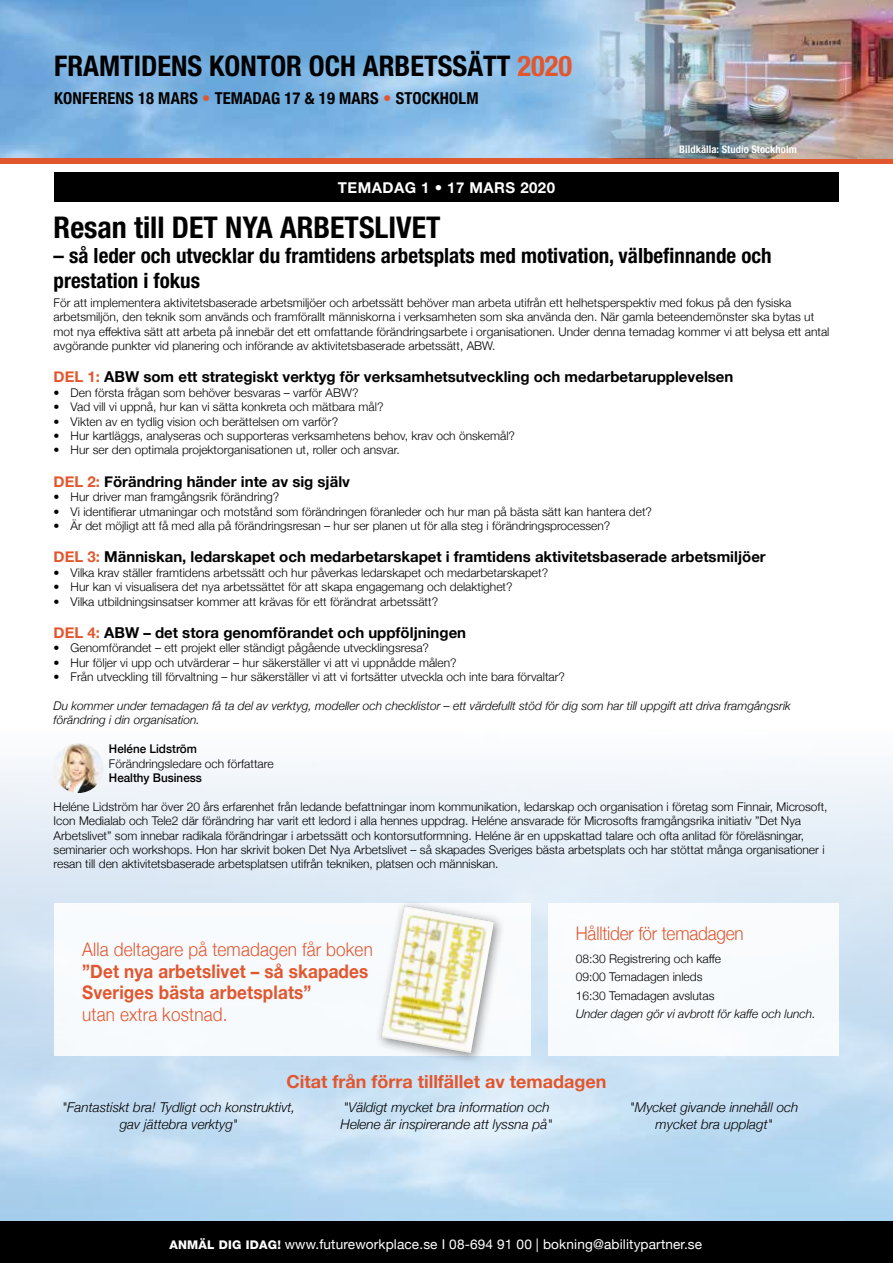
<style>
.page{position:relative;width:893px;height:1263px;background:#fff}
.page>*{position:absolute;margin:0;border:0;box-sizing:border-box;transform-origin:0 0}
.t1{font:700 condensed 30px "Helvetica Neue";color:#000}
.t2{font:700 condensed 28.5px "Helvetica Neue";color:#000}
.t3{font:700 condensed 21px/25.2px "Helvetica Neue";color:#000}
.t4{font:700 18.75px/21.6px "Helvetica Neue";letter-spacing:.01em;color:#e2562e;scale:.91 1}
.t5{font:300 18.75px "Helvetica Neue";letter-spacing:.01em;color:#e2562e;scale:.91 1}
.t6{font:300 18.75px "Helvetica Neue";letter-spacing:-.01em;color:#e2562e;scale:.91 1}
.t7{font:700 18px "Helvetica Neue";color:#e2562e}
.t8{font:700 condensed 16.5px "Helvetica Neue";letter-spacing:.01em;color:#000}
.t9{font:700 15px "Helvetica Neue";color:#000}
.t10{font:700 15px "Helvetica Neue LT Std";letter-spacing:.03em;color:#fff}
.t11{font:italic 300 13.5px/16.2px "Helvetica Neue";color:#000;text-align:center}
.t12{font:13.5px "Helvetica Neue";letter-spacing:.01em;color:#fff}
.t13{font:300 12px/14.4px "Helvetica Neue";color:#000}
.t14{font:italic 300 12px/14.4px "Helvetica Neue";color:#000}
.t15{font:500 12px "Helvetica Neue";color:#000}
.t16{font:700 condensed 10.5px "Helvetica Neue";color:#fff}
.s1{color:#e2562e}
.s2{font-family:"Helvetica Neue LT Std";font-weight:800;font-size:12px}
</style>
<div class="page">
<img style="left:0;top:754px;width:893px;height:468px">
<img style="left:0;top:0;width:582px;height:158px">
<div style="left:0;top:158px;width:893px;height:6px;background:#e2562e"></div>
<div style="left:0;top:1222px;width:893px;height:41px;background:#000"></div>
<img style="left:582px;top:0;width:311px;height:158px">
<div style="left:54px;top:172px;width:785px;height:30px;background:#000"></div>
<div style="left:54px;top:904px;width:476px;height:152px;background:#f8fafd"></div>
<div style="left:549px;top:904px;width:290px;height:152px;background:#fff"></div>
<div style="left:374px;top:899px;width:132px;height:166px;background:#000;opacity:.45"></div>
<img style="left:381px;top:905px;width:113px;height:148px">
<img style="left:54px;top:743px;width:49px;height:50px;border-radius:25px">
<h2 class="t2" style="left:54px;top:49px;width:519px">FRAMTIDENS KONTOR OCH ARBETSSÄTT <span class="s1">2020</span></h2>
<h3 class="t8" style="left:54px;top:88px;width:426px">KONFERENS 18 MARS <span class="s1">•</span> TEMADAG 17 &amp; 19 MARS <span class="s1">•</span> STOCKHOLM</h3>
<p class="t10" style="left:338px;top:178px;width:219px">TEMADAG 1 • 17 MARS 2020</p>
<p class="t16" style="left:679px;top:143px;width:119px">Bildkälla: Studio Stockholm</p>
<h1 class="t1" style="left:54px;top:209px;width:388px">Resan till DET NYA ARBETSLIVET</h1>
<h3 class="t3" style="left:54px;top:243px;width:720px">– så leder och utvecklar du framtidens arbetsplats med motivation, välbefinnande och prestation i fokus</h3>
<p class="t13" style="left:54px;top:294px;width:777px">För att implementera aktivitetsbaserade arbetsmiljöer och arbetssätt behöver man arbeta utifrån ett helhetsperspektiv med fokus på den fysiska arbetsmiljön, den teknik som används och framförallt människorna i verksamheten som ska använda den. När gamla beteendemönster ska bytas ut mot nya effektiva sätt att arbeta på innebär det ett omfattande förändringsarbete i organisationen. Under denna temadag kommer vi att belysa ett antal avgörande punkter vid planering och införande av aktivitetsbaserade arbetssätt, ABW.</p>
<p class="t9" style="left:54px;top:365px;width:681px"><span class="s1">DEL 1:</span> ABW som ett strategiskt verktyg för verksamhetsutveckling och medarbetarupplevelsen</p>
<p class="t13" style="left:54px;top:384px;width:306px">• Den första frågan som behöver besvaras – varför ABW?</p>
<p class="t13" style="left:54px;top:399px;width:331px">• Vad vill vi uppnå, hur kan vi sätta konkreta och mätbara mål?</p>
<p class="t13" style="left:54px;top:413px;width:286px">• Vikten av en tydlig vision och berättelsen om varför?</p>
<p class="t13" style="left:54px;top:428px;width:463px">• Hur kartläggs, analyseras och supporteras verksamhetens behov, krav och önskemål?</p>
<p class="t13" style="left:54px;top:442px;width:348px">• Hur ser den optimala projektorganisationen ut, roller och ansvar.</p>
<p class="t9" style="left:54px;top:470px;width:298px"><span class="s1">DEL 2:</span> Förändring händer inte av sig själv</p>
<p class="t13" style="left:54px;top:489px;width:227px">• Hur driver man framgångsrik förändring?</p>
<p class="t13" style="left:54px;top:503px;width:600px">• Vi identifierar utmaningar och motstånd som förändringen föranleder och hur man på bästa sätt kan hantera det?</p>
<p class="t13" style="left:54px;top:518px;width:558px">• Är det möjligt att få med alla på förändringsresan – hur ser planen ut för alla steg i förändringsprocessen?</p>
<p class="t9" style="left:54px;top:545px;width:714px"><span class="s1">DEL 3:</span> Människan, ledarskapet och medarbetarskapet i framtidens aktivitetsbaserade arbetsmiljöer</p>
<p class="t13" style="left:54px;top:564px;width:496px">• Vilka krav ställer framtidens arbetssätt och hur påverkas ledarskapet och medarbetarskapet?</p>
<p class="t13" style="left:54px;top:579px;width:460px">• Hur kan vi visualisera det nya arbetssättet för att skapa engagemang och delaktighet?</p>
<p class="t13" style="left:54px;top:593px;width:386px">• Vilka utbildningsinsatser kommer att krävas för ett förändrat arbetssätt?</p>
<p class="t9" style="left:54px;top:621px;width:414px"><span class="s1">DEL 4:</span> ABW – det stora genomförandet och uppföljningen</p>
<p class="t13" style="left:54px;top:640px;width:377px">• Genomförandet – ett projekt eller ständigt pågående utvecklingsresa?</p>
<p class="t13" style="left:54px;top:654px;width:404px">• Hur följer vi upp och utvärderar – hur säkerställer vi att vi uppnådde målen?</p>
<p class="t13" style="left:54px;top:669px;width:513px">• Från utveckling till förvaltning – hur säkerställer vi att vi fortsätter utveckla och inte bara förvaltar?</p>
<p class="t14" style="left:54px;top:698px;width:739px">Du kommer under temadagen få ta del av verktyg, modeller och checklistor – ett värdefullt stöd för dig som har till uppgift att driva framgångsrik förändring i din organisation.</p>
<p class="t15" style="left:109px;top:739px;width:89px">Heléne Lidström</p>
<p class="t13" style="left:109px;top:755px;width:166px">Förändringsledare och författare</p>
<p class="t15" style="left:109px;top:768px;width:94px">Healthy Business</p>
<p class="t13" style="left:54px;top:798px;width:775px">Heléne Lidström har över 20 års erfarenhet från ledande befattningar inom kommunikation, ledarskap och organisation i företag som Finnair, Microsoft, Icon Medialab och Tele2 där förändring har varit ett ledord i alla hennes uppdrag. Heléne ansvarade för Microsofts framgångsrika initiativ ”Det Nya Arbetslivet” som innebar radikala förändringar i arbetssätt och kontorsutformning. Heléne är en uppskattad talare och ofta anlitad för föreläsningar, seminarier och workshops. Hon har skrivit boken Det Nya Arbetslivet – så skapades Sveriges bästa arbetsplats och har stöttat många organisationer i resan till den aktivitetsbaserade arbetsplatsen utifrån tekniken, platsen och människan.</p>
<h3 class="t5" style="left:82px;top:934px;width:321px">Alla deltagare på temadagen får boken</h3>
<h3 class="t4" style="left:82px;top:960px;width:316px">”Det nya arbetslivet – så skapades<br>Sveriges bästa arbetsplats”</h3>
<h3 class="t5" style="left:82px;top:999px;width:161px">utan extra kostnad.</h3>
<h3 class="t6" style="left:576px;top:918px;width:186px">Hålltider för temadagen</h3>
<p class="t13" style="left:576px;top:948px;width:147px;line-height:18.6px">08:30 Registrering och kaffe<br>09:00 Temadagen inleds<br>16:30 Temadagen avslutas</p>
<p class="t14" style="left:576px;top:1006px;width:241px">Under dagen gör vi avbrott för kaffe och lunch.</p>
<h3 class="t7" style="left:286px;top:1067px;width:322px">Citat från förra tillfället av temadagen</h3>
<p class="t11" style="left:62px;top:1098px;width:235px">"Fantastiskt bra! Tydligt och konstruktivt, gav jättebra verktyg"</p>
<p class="t11" style="left:341px;top:1098px;width:213px;text-align:left">"Väldigt mycket bra information och<br>Helene är inspirerande att lyssna på"</p>
<p class="t11" style="left:630px;top:1098px;width:170px">"Mycket givande innehåll och mycket bra upplagt"</p>
<p class="t12" style="left:169px;top:1234px;width:534px"><span class="s2">ANMÄL DIG IDAG!</span> www.futureworkplace.se I 08-694 91 00 | bokning@abilitypartner.se</p>
</div>
